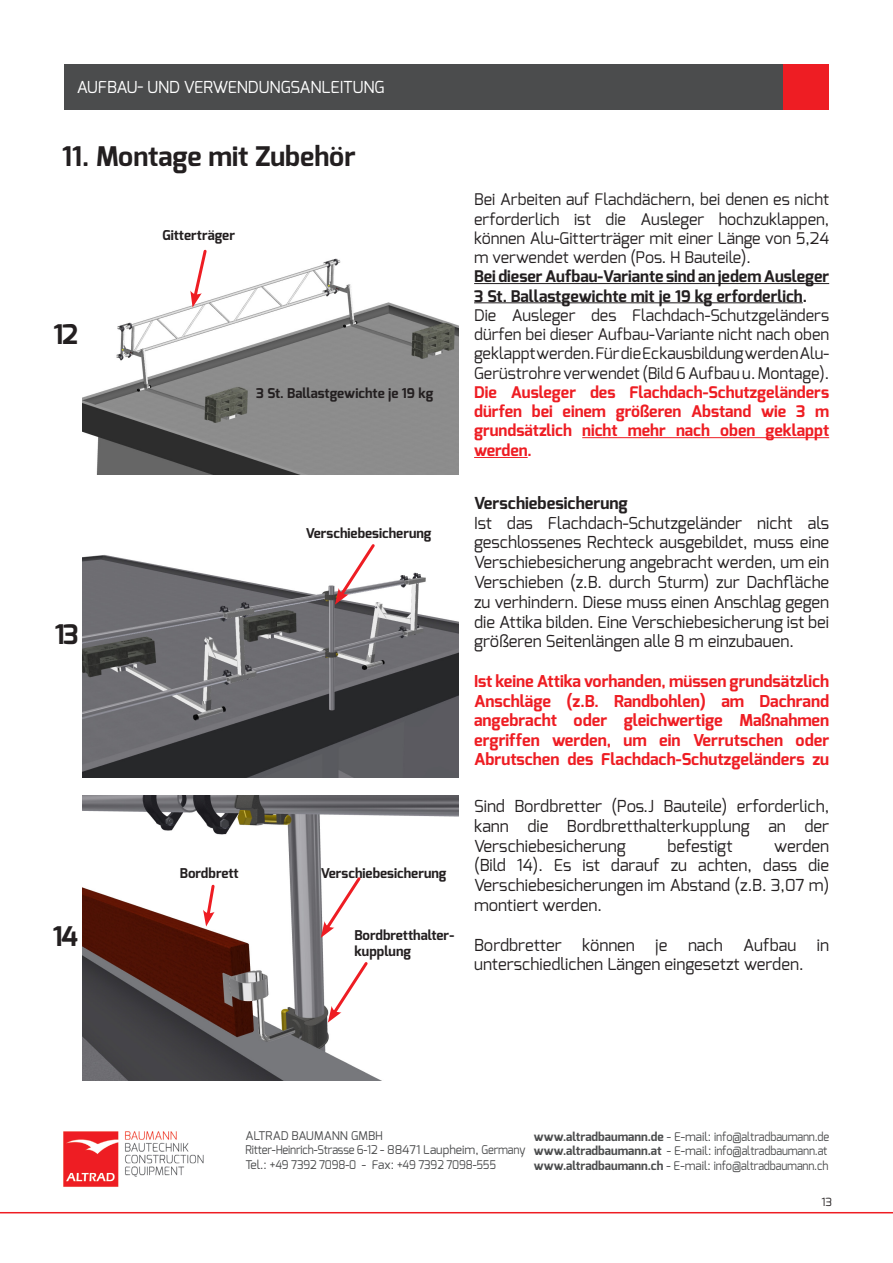
<style>
.page{position:relative;width:893px;height:1263px;background:#fff}
.page>*{position:absolute;margin:0;border:0;box-sizing:border-box;transform-origin:0 0}
.t1{font:700 27px "Exo";color:#231f20}
.t2{font:16.5px/19.8px "Exo";color:#231f20;text-align:justify}
.t3{font:16.5px "Exo";letter-spacing:-.01em;color:#fff}
.t4{font:700 16.5px "Exo";color:#231f20}
.t5{font:700 16.35px/19.6px "Exo";color:#ee1d23;text-align:justify}
.t6{font:16.05px/19.2px "Exo";color:#231f20;text-align:justify}
.t7{font:700 16.05px/19.5px "Exo";color:#ee1d23;text-align:justify}
.t8{font:700 16.05px/19.2px "Exo";color:#231f20}
.t9{font:700 13.5px/16.2px "Exo";color:#231f20}
.t10{font:12px/14.4px "Exo";letter-spacing:-.015em;color:#4b4c4d}
.t11{font:11.25px "Exo";color:#231f20}
.s1{font-weight:700}
</style>
<div class="page">
<hr style="left:0;top:1212px;width:893px;height:1px;background:#ee1d23">
<img style="left:63px;top:1131px;width:140px;height:56px">
<div style="left:64px;top:64px;width:718px;height:45px;background:#4b4c4d"></div>
<div style="left:784px;top:64px;width:45px;height:45px;background:#ee1d23"></div>
<img style="left:83px;top:258px;width:376px;height:216px">
<img style="left:83px;top:555px;width:376px;height:222px">
<img style="left:83px;top:795px;width:376px;height:285px">
<svg style="left:328px;top:959px;width:42px;height:63px"></svg>
<svg style="left:321px;top:874px;width:42px;height:64px"></svg>
<svg style="left:335px;top:544px;width:42px;height:61px"></svg>
<svg style="left:190px;top:249px;width:19px;height:58px"></svg>
<svg style="left:203px;top:883px;width:14px;height:43px"></svg>
<hr style="left:474px;top:283px;width:355px;height:1px;background:#231f20">
<hr style="left:474px;top:302px;width:329px;height:1px;background:#231f20">
<hr style="left:582px;top:437px;width:247px;height:1px;background:#ee1d23">
<hr style="left:474px;top:457px;width:54px;height:1px;background:#ee1d23">
<p class="t3" style="left:77px;top:76px;width:309px">AUFBAU- UND VERWENDUNGSANLEITUNG</p>
<h1 class="t1" style="left:62px;top:139px;width:295px">11. Montage mit Zubehör</h1>
<h1 class="t1" style="left:54px;top:317px;width:26px">12</h1>
<h1 class="t1" style="left:55px;top:617px;width:26px">13</h1>
<p class="t9" style="left:162px;top:227px;width:74px">Gitterträger</p>
<p class="t9" style="left:256px;top:385px;width:179px">3 St. Ballastgewichte je 19 kg</p>
<p class="t9" style="left:306px;top:525px;width:127px">Verschiebesicherung</p>
<h1 class="t1" style="left:53px;top:919px;width:27px">14</h1>
<p class="t9" style="left:180px;top:865px;width:60px">Bordbrett</p>
<p class="t9" style="left:321px;top:865px;width:127px">Verschiebesicherung</p>
<p class="t9" style="left:354px;top:927px;width:101px">Bordbretthalter&shy;kupplung</p>
<p class="t6" style="left:474px;top:190px;width:357px">Bei Arbeiten auf Flachdächern, bei denen es nicht erforderlich ist die Ausleger hochzuklappen, können Alu-Gitterträger mit einer Länge von 5,24 m verwendet werden (Pos. H Bauteile).</p>
<p class="t8" style="left:474px;top:267px;width:357px">Bei dieser Aufbau-Variante sind an jedem Ausleger<br>3 St. Ballastgewichte mit je 19 kg erforderlich.</p>
<p class="t6" style="left:474px;top:305px;width:357px">Die Ausleger des Flachdach-Schutzgeländers dürfen bei dieser Aufbau-Variante nicht nach oben geklappt werden. Für die Eckausbildung werden Alu-Gerüstrohre verwendet (Bild 6 Aufbau u. Montage).</p>
<p class="t7" style="left:474px;top:382px;width:357px">Die Ausleger des Flachdach-Schutzgeländers dürfen bei einem größeren Abstand wie 3 m grundsätzlich nicht mehr nach oben geklappt werden.</p>
<p class="t4" style="left:474px;top:492px;width:155px">Verschiebesicherung</p>
<p class="t2" style="left:474px;top:513px;width:357px">Ist das Flachdach-Schutzgeländer nicht als geschlossenes Rechteck ausgebildet, muss eine Verschiebesicherung angebracht werden, um ein Verschieben (z.B. durch Sturm) zur Dachfläche zu verhindern. Diese muss einen Anschlag gegen die Attika bilden. Eine Verschiebesicherung ist bei größeren Seitenlängen alle 8 m einzubauen.</p>
<p class="t5" style="left:474px;top:671px;width:357px">Ist keine Attika vorhanden, müssen grundsätzlich Anschläge (z.B. Randbohlen) am Dachrand angebracht oder gleichwertige Maßnahmen ergriffen werden, um ein Verrutschen oder Abrutschen des Flachdach-Schutzgeländers zu</p>
<p class="t2" style="left:474px;top:796px;width:357px">Sind Bordbretter (Pos.J Bauteile) erforderlich, kann die Bordbretthalterkupplung an der Verschiebesicherung</p>
<p class="t2" style="left:667px;top:835px;width:67px">befestigt</p>
<p class="t2" style="left:474px;top:835px;width:357px;text-indent:300px">werden (Bild 14). Es ist darauf zu achten, dass die Verschiebesicherungen im Abstand (z.B. 3,07 m) montiert werden.</p>
<p class="t2" style="left:474px;top:934px;width:357px">Bordbretter können je nach Aufbau in unterschiedlichen Längen eingesetzt werden.</p>
<p class="t10" style="left:245px;top:1128px;width:282px">ALTRAD BAUMANN GMBH<br>Ritter-Heinrich-Strasse 6-12 - 88471 Laupheim, Germany<br>Tel.: +49 7392 7098-0 - Fax: +49 7392 7098-555</p>
<p class="t10" style="left:534px;top:1129px;width:297px"><span class="s1">www.altradbaumann.de</span> - E-mail: info@altradbaumann.de <span class="s1">www.altradbaumann.at</span> - E-mail: info@altradbaumann.at <span class="s1">www.altradbaumann.ch</span> - E-mail: info@altradbaumann.ch</p>
<p class="t11" style="left:821px;top:1195px;width:12px">13</p>
</div>
